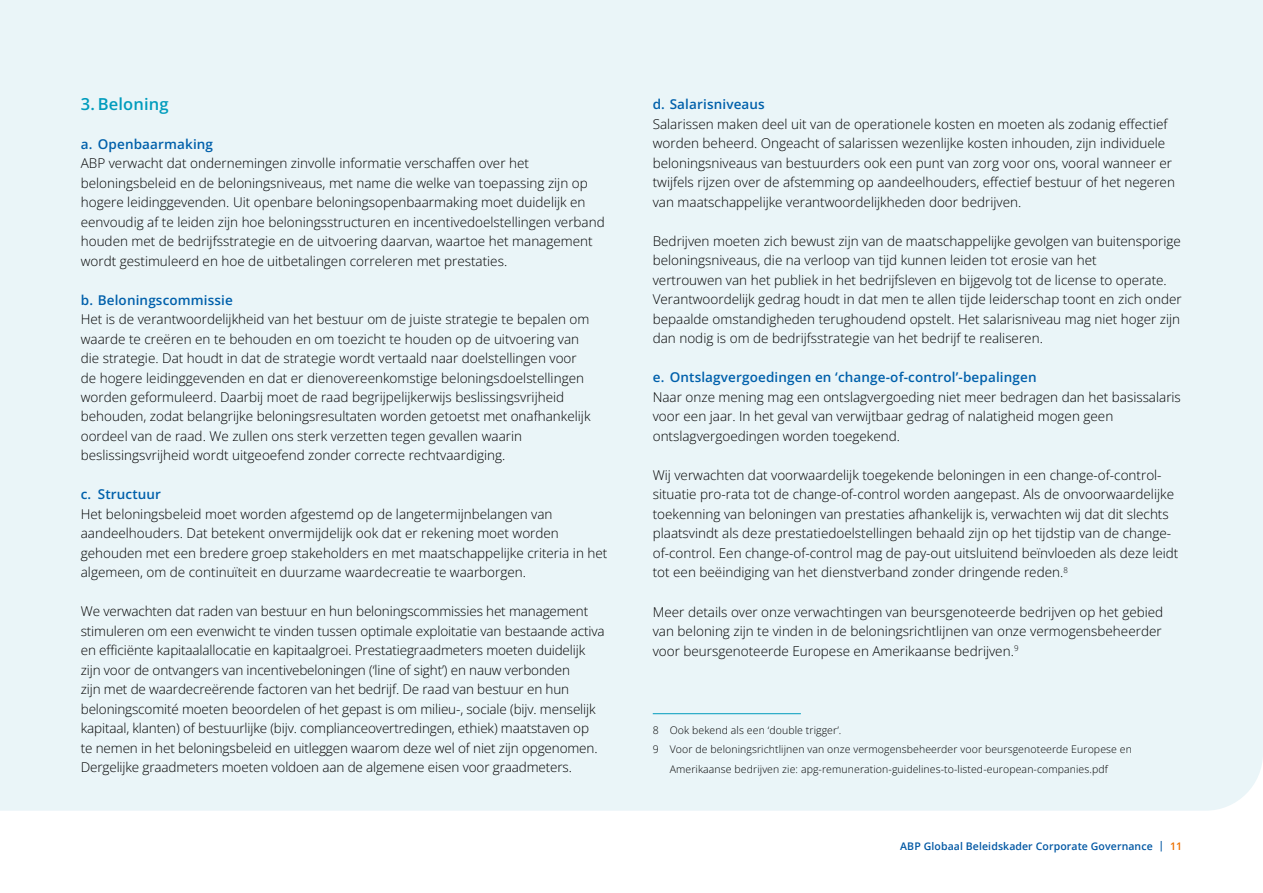
<style>
.page{position:relative;width:1263px;height:893px;background:#fff}
.page>*{position:absolute;margin:0;border:0;box-sizing:border-box;transform-origin:0 0}
.t1{font:600 16.5px "Open Sans";letter-spacing:.01em;color:#009cbd}
.t2{font:300 13.5px/19.5px "Open Sans";color:#000}
.t3{font:600 13.5px "Open Sans";letter-spacing:.01em;color:#0060ab}
.t4{font:300 10.5px "Open Sans";letter-spacing:.01em;color:#000}
.t5{font:600 10.5px "Open Sans";letter-spacing:.01em;color:#0057a3}
.s1{color:#ed7102}
</style>
<div class="page">
<div style="left:0;top:0;width:1263px;height:811px;background:#eaf5f8"></div>
<hr style="left:653px;top:713px;width:148px;height:1px;background:#009cbd">
<p class="t1" style="left:81px;top:92px;width:89px">3. Beloning</p>
<p class="t3" style="left:81px;top:134px;width:134px">a. Openbaarmaking</p>
<p class="t2" style="left:81px;top:153px;width:525px">ABP verwacht dat ondernemingen zinvolle informatie verschaffen over het beloningsbeleid en de beloningsniveaus, met name die welke van toepassing zijn op hogere leidinggevenden. Uit openbare beloningsopenbaarmaking moet duidelijk en eenvoudig af te leiden zijn hoe beloningsstructuren en incentivedoelstellingen verband houden met de bedrijfsstrategie en de uitvoering daarvan, waartoe het management wordt gestimuleerd en hoe de uitbetalingen correleren met prestaties.</p>
<p class="t3" style="left:81px;top:290px;width:154px">b. Beloningscommissie</p>
<p class="t2" style="left:81px;top:309px;width:511px">Het is de verantwoordelijkheid van het bestuur om de juiste strategie te bepalen om waarde te creëren en te behouden en om toezicht te houden op de uitvoering van die strategie. Dat houdt in dat de strategie wordt vertaald naar doelstellingen voor de hogere leidinggevenden en dat er dienovereenkomstige beloningsdoelstellingen worden geformuleerd. Daarbij moet de raad begrijpelijkerwijs beslissingsvrijheid behouden, zodat belangrijke beloningsresultaten worden getoetst met onafhankelijk oordeel van de raad. We zullen ons sterk verzetten tegen gevallen waarin beslissingsvrijheid wordt uitgeoefend zonder correcte rechtvaardiging.</p>
<p class="t3" style="left:81px;top:485px;width:82px">c. Structuur</p>
<p class="t2" style="left:81px;top:504px;width:528px">Het beloningsbeleid moet worden afgestemd op de langetermijnbelangen van aandeelhouders. Dat betekent onvermijdelijk ook dat er rekening moet worden gehouden met een bredere groep stakeholders en met maatschappelijke criteria in het algemeen, om de continuïteit en duurzame waardecreatie te waarborgen.</p>
<p class="t2" style="left:81px;top:601px;width:525px">We verwachten dat raden van bestuur en hun beloningscommissies het management stimuleren om een evenwicht te vinden tussen optimale exploitatie van bestaande activa en efficiënte kapitaalallocatie en kapitaalgroei. Prestatiegraadmeters moeten duidelijk zijn voor de ontvangers van incentivebeloningen (‘line of sight’) en nauw verbonden<br>zijn met de waardecreërende factoren van het bedrijf. De raad van bestuur en hun beloningscomité moeten beoordelen of het gepast is om milieu-, sociale (bijv. menselijk kapitaal, klanten) of bestuurlijke (bijv. complianceovertredingen, ethiek) maatstaven op<br>te nemen in het beloningsbeleid en uitleggen waarom deze wel of niet zijn opgenomen.<br>Dergelijke graadmeters moeten voldoen aan de algemene eisen voor graadmeters.</p>
<p class="t3" style="left:653px;top:95px;width:114px">d. Salarisniveaus</p>
<p class="t2" style="left:653px;top:114px;width:524px">Salarissen maken deel uit van de operationele kosten en moeten als zodanig effectief worden beheerd. Ongeacht of salarissen wezenlijke kosten inhouden, zijn individuele beloningsniveaus van bestuurders ook een punt van zorg voor ons, vooral wanneer er twijfels rijzen over de afstemming op aandeelhouders, effectief bestuur of het negeren van maatschappelijke verantwoordelijkheden door bedrijven.</p>
<p class="t2" style="left:653px;top:231px;width:531px">Bedrijven moeten zich bewust zijn van de maatschappelijke gevolgen van buitensporige beloningsniveaus, die na verloop van tijd kunnen leiden tot erosie van het<br>vertrouwen van het publiek in het bedrijfsleven en bijgevolg tot de license to operate.<br>Verantwoordelijk gedrag houdt in dat men te allen tijde leiderschap toont en zich onder bepaalde omstandigheden terughoudend opstelt. Het salarisniveau mag niet hoger zijn dan nodig is om de bedrijfsstrategie van het bedrijf te realiseren.</p>
<p class="t3" style="left:653px;top:368px;width:385px">e. Ontslagvergoedingen en ‘change-of-control’-bepalingen</p>
<p class="t2" style="left:653px;top:387px;width:530px">Naar onze mening mag een ontslagvergoeding niet meer bedragen dan het basissalaris voor een jaar. In het geval van verwijtbaar gedrag of nalatigheid mogen geen ontslagvergoedingen worden toegekend.</p>
<p class="t2" style="left:653px;top:465px;width:527px">Wij verwachten dat voorwaardelijk toegekende beloningen in een change-of-control&shy;situatie pro-rata tot de change-of-control worden aangepast. Als de onvoorwaardelijke toekenning van beloningen van prestaties afhankelijk is, verwachten wij dat dit slechts plaatsvindt als deze prestatiedoelstellingen behaald zijn op het tijdstip van de change&shy;of-control. Een change-of-control mag de pay-out uitsluitend beïnvloeden als deze leidt tot een beëindiging van het dienstverband zonder dringende reden.<sup>8</sup></p>
<p class="t2" style="left:653px;top:602px;width:512px;text-align:justify">Meer details over onze verwachtingen van beursgenoteerde bedrijven op het gebied van beloning zijn te vinden in de beloningsrichtlijnen van onze vermogensbeheerder voor beursgenoteerde Europese en Amerikaanse bedrijven.<sup>9</sup></p>
<p class="t4" style="left:653px;top:723px;width:190px">8 Ook bekend als een ‘double trigger’.</p>
<p class="t4" style="left:653px;top:742px;width:481px">9 Voor de beloningsrichtlijnen van onze vermogensbeheerder voor beursgenoteerde Europese en</p>
<p class="t4" style="left:670px;top:762px;width:440px">Amerikaanse bedrijven zie: apg-remuneration-guidelines-to-listed-european-companies.pdf</p>
<p class="t5" style="left:900px;top:839px;width:283px">ABP Globaal Beleidskader Corporate Governance | <span class="s1">11</span></p>
</div>
